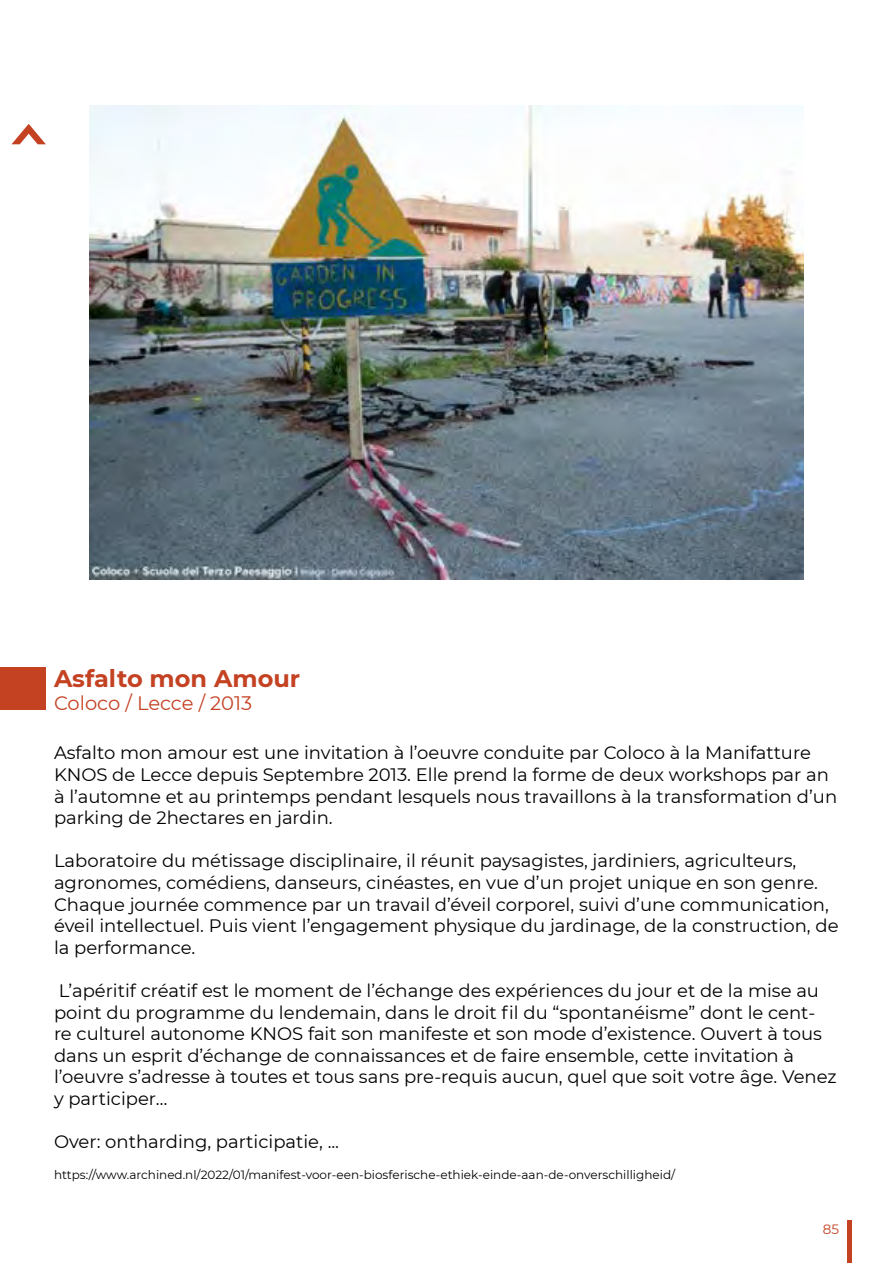
<style>
.page{position:relative;width:893px;height:1263px;background:#fff}
.page>*{position:absolute;margin:0;border:0;box-sizing:border-box;transform-origin:0 0}
.t1{font:700 24px "Montserrat";color:#c44122}
.t2{font:19.5px "Montserrat";letter-spacing:-.005em;color:#c44122}
.t3{font:18px/21.6px "Montserrat";color:#000}
.t4{font:13.5px "Montserrat";color:#c44122}
.t5{font:12px "Montserrat";color:#000}
</style>
<div class="page">
<svg style="left:12px;top:124px;width:34px;height:20px"></svg>
<div style="left:0;top:668px;width:46px;height:42px;background:#c44122"></div>
<hr style="left:847px;top:1220px;width:4px;height:43px;background:#c44122">
<img style="left:89px;top:106px;width:715px;height:474px">
<h1 class="t1" style="left:54px;top:661px;width:248px">Asfalto mon Amour</h1>
<p class="t2" style="left:54px;top:690px;width:200px">Coloco / Lecce / 2013</p>
<p class="t3" style="left:54px;top:741px;width:785px">Asfalto mon amour est une invitation à l’oeuvre conduite par Coloco à la Manifatture KNOS de Lecce depuis Septembre 2013. Elle prend la forme de deux workshops par an à l’automne et au printemps pendant lesquels nous travaillons à la transformation d’un parking de 2hectares en jardin.</p>
<p class="t3" style="left:54px;top:849px;width:786px">Laboratoire du métissage disciplinaire, il réunit paysagistes, jardiniers, agriculteurs, agronomes, comédiens, danseurs, cinéastes, en vue d’un projet unique en son genre.<br>Chaque journée commence par un travail d’éveil corporel, suivi d’une communication, éveil intellectuel. Puis vient l’engagement physique du jardinage, de la construction, de la performance.</p>
<p class="t3" style="left:54px;top:979px;width:784px">L’apéritif créatif est le moment de l’échange des expériences du jour et de la mise au point du programme du lendemain, dans le droit fil du “spontanéisme” dont le cent&shy;re culturel autonome KNOS fait son manifeste et son mode d’existence. Ouvert à tous dans un esprit d’échange de connaissances et de faire ensemble, cette invitation à l’oeuvre s’adresse à toutes et tous sans pre-requis aucun, quel que soit votre âge. Venez y participer…</p>
<p class="t3" style="left:54px;top:1130px;width:287px">Over: ontharding, participatie, ...</p>
<p class="t5" style="left:54px;top:1166px;width:623px">https://www.archined.nl/2022/01/manifest-voor-een-biosferische-ethiek-einde-aan-de-onverschilligheid/</p>
<p class="t4" style="left:823px;top:1219px;width:18px">85</p>
</div>
